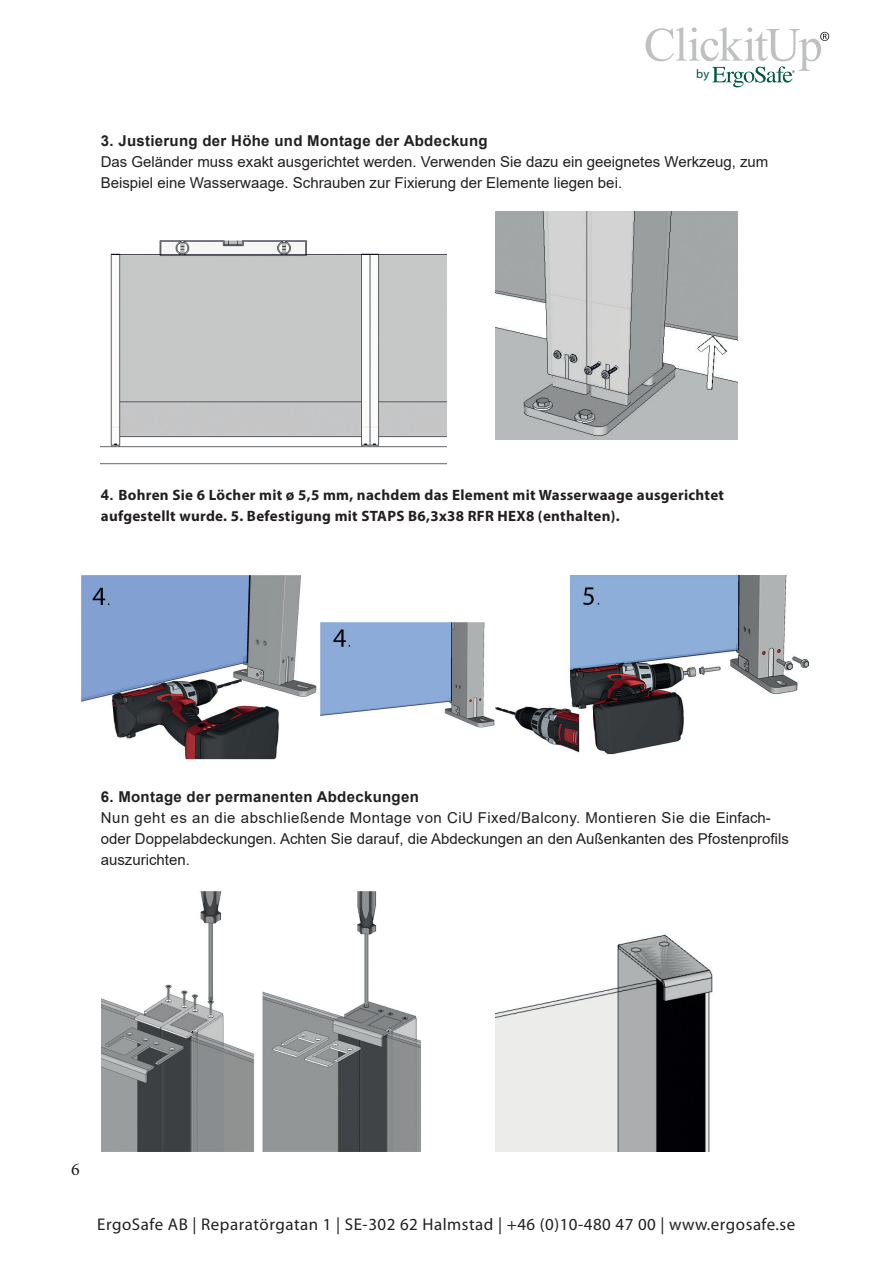
<style>
.page{position:relative;width:893px;height:1263px;background:#fff}
.page>*{position:absolute;margin:0;border:0;box-sizing:border-box;transform-origin:0 0}
.t1{font:18px "Minion Pro";color:#231f20}
.t2{font:16.95px "Myriad";letter-spacing:.03em;color:#231f20}
.t3{font:15px/21px "Arial";color:#231f20}
.t4{font:700 15px/21px "Myriad Pro";letter-spacing:.02em;color:#231f20}
.t5{font:700 15px "Arial";letter-spacing:.02em;color:#231f20}
.t6{font:12.6px "Myriad Pro";color:#005842}
.s1{font-family:"Arial"}
</style>
<div class="page">
<svg style="left:645px;top:27px;width:184px;height:60px"></svg>
<img style="left:101px;top:240px;width:345px;height:225px">
<img style="left:102px;top:892px;width:319px;height:259px">
<img style="left:496px;top:211px;width:241px;height:228px">
<img style="left:496px;top:934px;width:217px;height:217px">
<img style="left:82px;top:576px;width:727px;height:184px">
<p class="t6" style="left:696px;top:66px;width:14px">by</p>
<p class="t5" style="left:101px;top:130px;width:388px">3. Justierung der Höhe und Montage der Abdeckung</p>
<p class="t3" style="left:101px;top:151px;width:669px">Das Geländer muss exakt ausgerichtet werden. Verwenden Sie dazu ein geeignetes Werkzeug, zum<br>Beispiel eine Wasserwaage. Schrauben zur Fixierung der Elemente liegen bei.</p>
<p class="t4" style="left:101px;top:484px;width:625px"><span class="s1">4.</span> Bohren Sie 6 Löcher mit ø 5,5 mm, nachdem das Element mit Wasserwaage ausgerichtet aufgestellt wurde. 5. Befestigung mit STAPS B6,3x38 RFR HEX8 (enthalten).</p>
<p class="t5" style="left:101px;top:786px;width:320px">6. Montage der permanenten Abdeckungen</p>
<p class="t3" style="left:101px;top:807px;width:690px">Nun geht es an die abschließende Montage von CiU Fixed/Balcony. Montieren Sie die Einfach&shy;oder Doppelabdeckungen. Achten Sie darauf, die Abdeckungen an den Außenkanten des Pfostenprofils auszurichten.</p>
<p class="t1" style="left:71px;top:1157px;width:10px">6</p>
<p class="t2" style="left:97px;top:1216px;width:700px">ErgoSafe AB | Reparatörgatan 1 | SE-302 62 Halmstad | +46 (0)10-480 47 00 | www.ergosafe.se</p>
</div>
